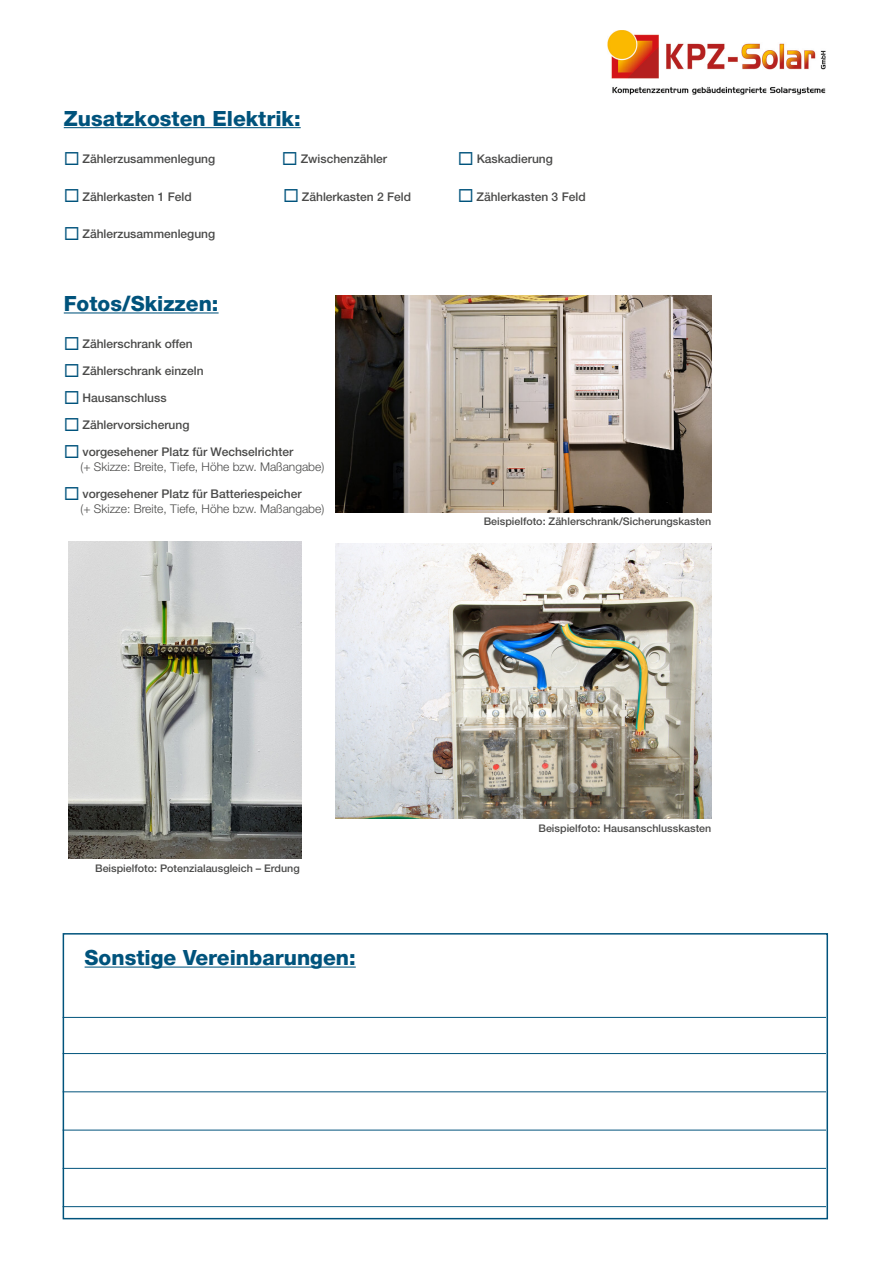
<style>
.page{position:relative;width:893px;height:1263px;background:#fff}
.page>*{position:absolute;margin:0;border:0;box-sizing:border-box;transform-origin:0 0}
.Head1{font:800 21px "Helvetica Neue LT Std";color:#00537c}
.Absatzformat_blau8Pk{font:800 21px "Helvetica Neue LT Std";color:#00537c}
.Absatzformat_blau8Pk-2{font:500 12px "Helvetica Neue LT Std";color:#4a4a49}
.Absatzformat_blau8Pk-3{font:300 12px "Helvetica Neue LT Std";color:#4a4a49}
.Head1-2{font:500 12px "Helvetica Neue LT Std";color:#4a4a49}
.Text{font:500 10.5px "Helvetica Neue LT Std";color:#4a4a49}
.s1{color:#00537c}
</style>
<div class="page">
<div style="left:63px;top:933px;width:765px;height:286px;border:2px solid #00537c"></div>
<hr style="left:85px;top:966px;width:271px;height:1px;background:#00537c">
<hr style="left:63px;top:1017px;width:763px;height:1px;background:#00537c">
<hr style="left:63px;top:1053px;width:763px;height:1px;background:#00537c">
<hr style="left:63px;top:1091px;width:763px;height:1px;background:#00537c">
<hr style="left:63px;top:1130px;width:763px;height:1px;background:#00537c">
<hr style="left:63px;top:1168px;width:763px;height:1px;background:#00537c">
<hr style="left:63px;top:1206px;width:763px;height:1px;background:#00537c">
<hr style="left:64px;top:312px;width:155px;height:1px;background:#00537c">
<img style="left:607px;top:31px;width:219px;height:64px">
<hr style="left:64px;top:127px;width:237px;height:1px;background:#00537c">
<img style="left:68px;top:541px;width:233px;height:317px">
<img style="left:336px;top:296px;width:375px;height:217px">
<img style="left:336px;top:543px;width:375px;height:275px">
<p class="Absatzformat_blau8Pk" style="left:64px;top:106px;width:238px">Zusatzkosten Elektrik:</p>
<p class="Absatzformat_blau8Pk-2" style="left:64px;top:152px;width:153px"><span class="s1">◻</span> Zählerzusammenlegung</p>
<p class="Absatzformat_blau8Pk-2" style="left:282px;top:152px;width:107px"><span class="s1">◻</span> Zwischenzähler</p>
<p class="Absatzformat_blau8Pk-2" style="left:458px;top:152px;width:96px"><span class="s1">◻</span> Kaskadierung</p>
<p class="Absatzformat_blau8Pk-2" style="left:64px;top:189px;width:129px"><span class="s1">◻</span> Zählerkasten 1 Feld</p>
<p class="Absatzformat_blau8Pk-2" style="left:283px;top:189px;width:129px"><span class="s1">◻</span> Zählerkasten 2 Feld</p>
<p class="Absatzformat_blau8Pk-2" style="left:458px;top:189px;width:129px"><span class="s1">◻</span> Zählerkasten 3 Feld</p>
<p class="Absatzformat_blau8Pk-2" style="left:64px;top:227px;width:153px"><span class="s1">◻</span> Zählerzusammenlegung</p>
<p class="Head1" style="left:64px;top:291px;width:156px">Fotos/Skizzen:</p>
<p class="Absatzformat_blau8Pk-2" style="left:64px;top:337px;width:131px"><span class="s1">◻</span> Zählerschrank offen</p>
<p class="Absatzformat_blau8Pk-2" style="left:64px;top:364px;width:141px"><span class="s1">◻</span> Zählerschrank einzeln</p>
<p class="Absatzformat_blau8Pk-2" style="left:64px;top:391px;width:104px"><span class="s1">◻</span> Hausanschluss</p>
<p class="Absatzformat_blau8Pk-2" style="left:64px;top:418px;width:127px"><span class="s1">◻</span> Zählervorsicherung</p>
<p class="Absatzformat_blau8Pk-2" style="left:64px;top:445px;width:231px"><span class="s1">◻</span> vorgesehener Platz für Wechselrichter</p>
<p class="Absatzformat_blau8Pk-3" style="left:80px;top:460px;width:245px">(+ Skizze: Breite, Tiefe, Höhe bzw. Maßangabe)</p>
<p class="Head1-2" style="left:64px;top:487px;width:239px"><span class="s1">◻</span> vorgesehener Platz für Batteriespeicher</p>
<p class="Absatzformat_blau8Pk-3" style="left:80px;top:502px;width:245px">(+ Skizze: Breite, Tiefe, Höhe bzw. Maßangabe)</p>
<p class="Text" style="left:95px;top:862px;width:206px">Beispielfoto: Potenzialausgleich – Erdung</p>
<p class="Head1" style="left:85px;top:945px;width:273px">Sonstige Vereinbarungen:</p>
<p class="Text" style="left:484px;top:515px;width:229px">Beispielfoto: Zählerschrank/Sicherungskasten</p>
<p class="Text" style="left:538px;top:822px;width:174px">Beispielfoto: Hausanschlusskasten</p>
</div>
